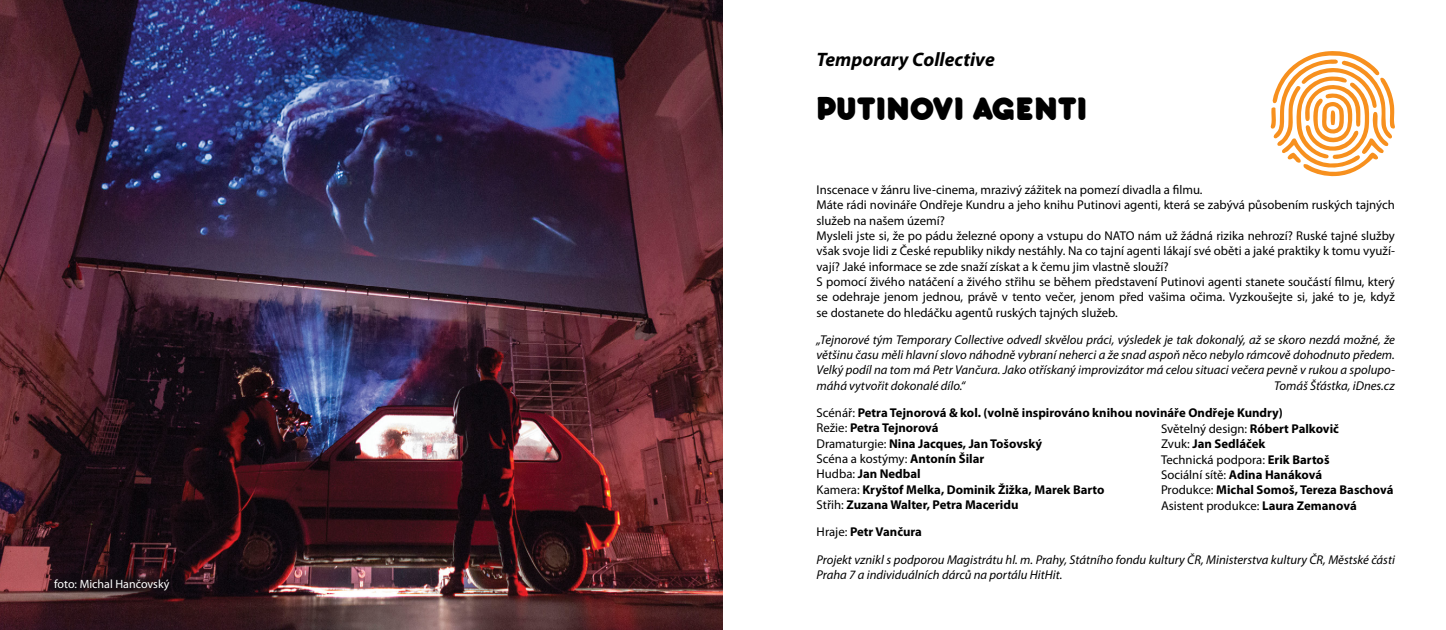
<style>
.page{position:relative;width:1446px;height:630px;background:#fff}
.page>*{position:absolute;margin:0;border:0;box-sizing:border-box;transform-origin:0 0}
.t1{font:900 36px "bubbleboddy";color:#000}
.t2{font:italic 700 19.5px "Myriad Pro";color:#000}
.t3{font:12.75px/15.3px "Myriad Pro";color:#000}
.t4{font:italic 12.75px/15.3px "Myriad Pro";color:#000;text-align:justify}
.t5{font:700 12.75px/15.3px "Myriad Pro";color:#000}
.t6{font:12px "Myriad Pro";color:#fff}
.s1{font-weight:400;font-style:italic}
.s2{font-weight:400}
.s3{font-style:normal}
.s4{font-weight:700;font-style:normal}
</style>
<div class="page">
<img style="left:0;top:0;width:723px;height:629px">
<svg style="left:1270px;top:51px;width:125px;height:125px"></svg>
<p class="t6" style="left:54px;top:576px;width:117px">foto: Michal Hančovský</p>
<h2 class="t2" style="left:816px;top:46px;width:180px">Temporary Collective</h2>
<h1 class="t1" style="left:816px;top:83px;width:217px">PUTINOVI AGENTI</h1>
<p class="t3" style="left:816px;top:182px;width:580px">Inscenace v žánru live-cinema, mrazivý zážitek na pomezí divadla a filmu.<br>Máte rádi novináře Ondřeje Kundru a jeho knihu Putinovi agenti, která se zabývá působením ruských tajných služeb na našem území?<br>Mysleli jste si, že po pádu železné opony a vstupu do NATO nám už žádná rizika nehrozí? Ruské tajné služby však svoje lidi z České republiky nikdy nestáhly. Na co tajní agenti lákají své oběti a jaké praktiky k tomu využí&shy;vají? Jaké informace se zde snaží získat a k čemu jim vlastně slouží?<br>S pomocí živého natáčení a živého střihu se během představení Putinovi agenti stanete součástí filmu, který se odehraje jenom jednou, právě v tento večer, jenom před vašima očima. Vyzkoušejte si, jaké to je, když se dostanete do hledáčku agentů ruských tajných služeb.</p>
<p class="t4" style="left:816px;top:331px;width:580px">„Tejnorové tým Temporary Collective odvedl skvělou práci, výsledek je tak dokonalý, až se skoro nezdá možné, že většinu času měli hlavní slovo náhodně vybraní neherci a že snad aspoň něco nebylo rámcově dohodnuto předem.<br>Velký podíl na tom má Petr Vančura. Jako otřískaný improvizátor má celou situaci večera pevně v rukou a spolupo&shy;máhá vytvořit dokonalé dílo.“</p>
<p class="t5" style="left:816px;top:371px;width:579px;line-height:27.3px;text-indent:458px"><span class="s1">Tomáš Šťástka, iDnes.cz<br></span><span class="s2">Scénář:</span> Petra Tejnorová &amp; kol. (volně inspirováno knihou novináře Ondřeje Kundry)</p>
<p class="t5" style="left:816px;top:420px;width:289px"><span class="s2">Režie:</span> Petra Tejnorová<br><span class="s2">Dramaturgie:</span> Nina Jacques, Jan Tošovský<br><span class="s2">Scéna a kostýmy:</span> Antonín Šilar<br><span class="s2">Hudba:</span> Jan Nedbal<br><span class="s2">Kamera:</span> Kryštof Melka, Dominik Žižka, Marek Barto <span class="s2">Střih:</span> Zuzana Walter, Petra Maceridu</p>
<p class="t4" style="left:816px;top:518px;width:580px;line-height:27.3px"><span class="s3">Hraje:</span> <span class="s4">Petr Vančura<br></span>Projekt vznikl s podporou Magistrátu hl. m. Prahy, Státního fondu kultury ČR, Ministerstva kultury ČR, Městské části</p>
<p class="t4" style="left:816px;top:566px;width:247px">Praha 7 a individuálních dárců na portálu HitHit.</p>
<p class="t5" style="left:1161px;top:420px;width:234px"><span class="s2">Světelný design:</span> Róbert Palkovič<br><span class="s2">Zvuk:</span> Jan Sedláček<br><span class="s2">Technická podpora:</span> Erik Bartoš<br><span class="s2">Sociální sítě:</span> Adina Hanáková<br><span class="s2">Produkce:</span> Michal Somoš, Tereza Baschová<br><span class="s2">Asistent produkce:</span> Laura Zemanová</p>
</div>
